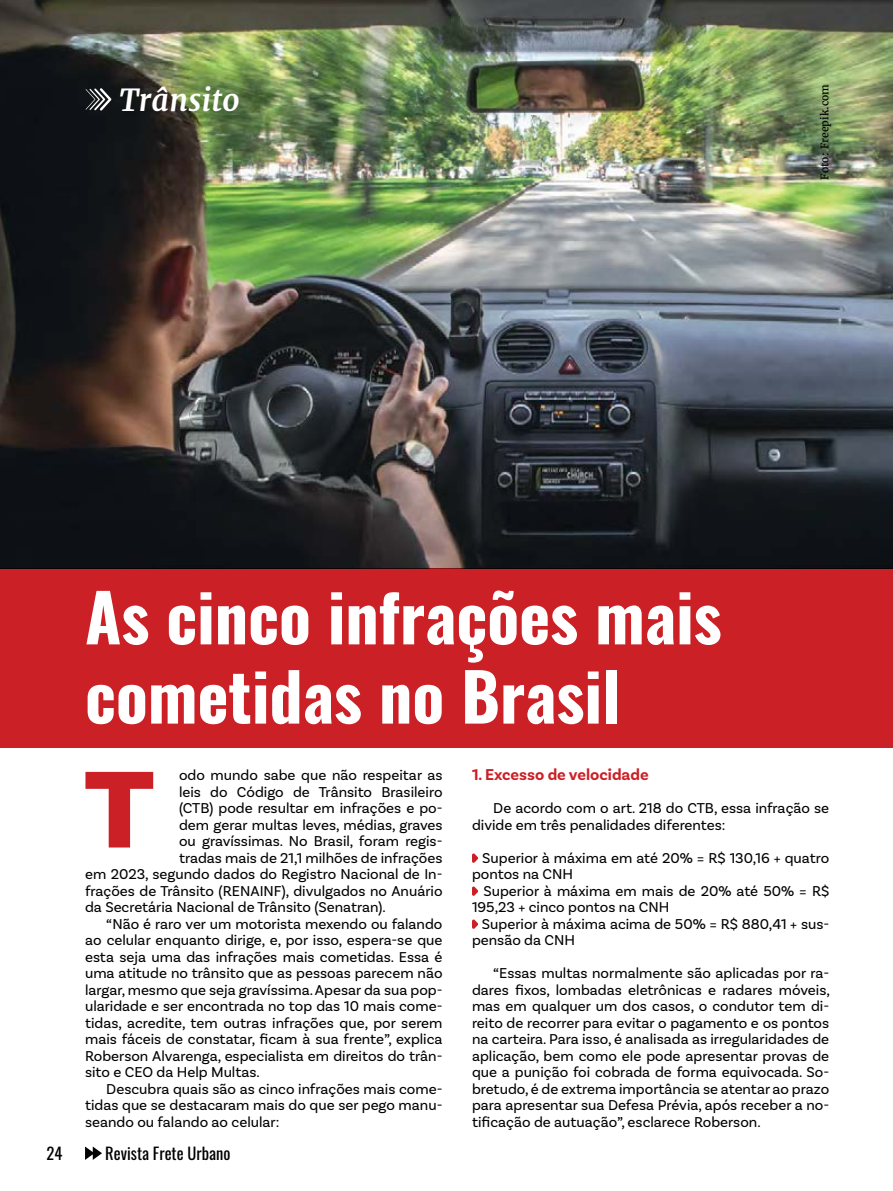
<style>
.page{position:relative;width:893px;height:1191px;background:#fff}
.page>*{position:absolute;margin:0;border:0;box-sizing:border-box;transform-origin:0 0}
.t1{font:800 108px "Montserrat";color:#cc2027}
.t2{font:700 66px/79.2px "Oswald";color:#fff}
.t3{font:italic 700 30px "Merriweather";letter-spacing:.01em;color:#fff}
.t4{font:700 16.5px "Basic Sans";color:#cc2027}
.t5{font:16.5px "Oswald";color:#000}
.t6{font:15px/16.5px "Basic Sans";color:#000}
.t7{font:10.5px "Merriweather";color:#000}
</style>
<div class="page">
<svg style="left:85px;top:1146px;width:17px;height:14px"></svg>
<img style="left:0;top:0;width:893px;height:568px">
<svg style="left:472px;top:853px;width:6px;height:10px"></svg>
<svg style="left:472px;top:886px;width:6px;height:10px"></svg>
<svg style="left:472px;top:919px;width:6px;height:10px"></svg>
<svg style="left:86px;top:88px;width:25px;height:23px"></svg>
<div style="left:0;top:568px;width:893px;height:180px;background:#cc2027"></div>
<h3 class="t3" style="left:119px;top:81px;width:122px">Trânsito</h3>
<p class="t7" style="left:818px;top:179px;width:97px;rotate:-90deg">Foto: Freepik.com</p>
<h2 class="t2" style="left:85px;top:582px;width:638px">As cinco infrações mais cometidas no Brasil</h2>
<h1 class="t1" style="left:85px;top:730px;width:70px">T</h1>
<p class="t4" style="left:472px;top:765px;width:178px">1. Excesso de velocidade</p>
<p class="t6" style="left:179px;top:767px;width:265px">odo mundo sabe que não respeitar as</p>
<p class="t6" style="left:179px;top:783px;width:265px">leis do Código de Trânsito Brasileiro</p>
<p class="t6" style="left:179px;top:800px;width:265px">(CTB) pode resultar em infrações e po-</p>
<p class="t6" style="left:179px;top:816px;width:265px">dem gerar multas leves, médias, graves</p>
<p class="t6" style="left:179px;top:833px;width:265px">ou gravíssimas. No Brasil, foram regis-</p>
<p class="t6" style="left:179px;top:849px;width:265px">tradas mais de 21,1 milhões de infrações</p>
<p class="t6" style="left:85px;top:866px;width:359px">em 2023, segundo dados do Registro Nacional de In-</p>
<p class="t6" style="left:85px;top:882px;width:359px">frações de Trânsito (RENAINF), divulgados no Anuário</p>
<p class="t6" style="left:85px;top:899px;width:302px">da Secretária Nacional de Trânsito (Senatran).</p>
<p class="t6" style="left:106px;top:915px;width:338px">“Não é raro ver um motorista mexendo ou falando</p>
<p class="t6" style="left:85px;top:932px;width:359px">ao celular enquanto dirige, e, por isso, espera-se que</p>
<p class="t6" style="left:85px;top:948px;width:359px">esta seja uma das infrações mais cometidas. Essa é</p>
<p class="t6" style="left:85px;top:965px;width:359px">uma atitude no trânsito que as pessoas parecem não</p>
<p class="t6" style="left:85px;top:981px;width:359px">largar, mesmo que seja gravíssima. Apesar da sua pop-</p>
<p class="t6" style="left:85px;top:998px;width:359px">ularidade e ser encontrada no top das 10 mais come-</p>
<p class="t6" style="left:85px;top:1014px;width:359px">tidas, acredite, tem outras infrações que, por serem</p>
<p class="t6" style="left:85px;top:1031px;width:359px">mais fáceis de constatar, ficam à sua frente”, explica</p>
<p class="t6" style="left:85px;top:1047px;width:359px">Roberson Alvarenga, especialista em direitos do trân-</p>
<p class="t6" style="left:85px;top:1064px;width:176px">sito e CEO da Help Multas.</p>
<p class="t6" style="left:106px;top:1080px;width:338px">Descubra quais são as cinco infrações mais come-</p>
<p class="t6" style="left:85px;top:1097px;width:359px">tidas que se destacaram mais do que ser pego manu-</p>
<p class="t6" style="left:85px;top:1113px;width:196px">seando ou falando ao celular:</p>
<p class="t6" style="left:472px;top:800px;width:359px;text-indent:21px">De acordo com o art. 218 do CTB, essa infração se divide em três penalidades diferentes:</p>
<p class="t6" style="left:472px;top:849px;width:359px;text-indent:10px">Superior à máxima em até 20% = R$ 130,16 + quatro pontos na CNH</p>
<p class="t6" style="left:472px;top:882px;width:359px;text-indent:11px">Superior à máxima em mais de 20% até 50% = R$<br>195,23 + cinco pontos na CNH</p>
<p class="t6" style="left:472px;top:915px;width:359px;text-indent:10px">Superior à máxima acima de 50% = R$ 880,41 + sus&shy;pensão da CNH</p>
<p class="t6" style="left:472px;top:965px;width:359px;text-align:justify;text-indent:21px">“Essas multas normalmente são aplicadas por ra&shy;dares fixos, lombadas eletrônicas e radares móveis, mas em qualquer um dos casos, o condutor tem di&shy;reito de recorrer para evitar o pagamento e os pontos na carteira. Para isso, é analisada as irregularidades de aplicação, bem como ele pode apresentar provas de que a punição foi cobrada de forma equivocada. So&shy;bretudo, é de extrema importância se atentar ao prazo para apresentar sua Defesa Prévia, após receber a no&shy;tificação de autuação”, esclarece Roberson.</p>
<p class="t5" style="left:46px;top:1138px;width:17px">24</p>
<p class="t5" style="left:105px;top:1138px;width:127px">Revista Frete Urbano</p>
</div>
